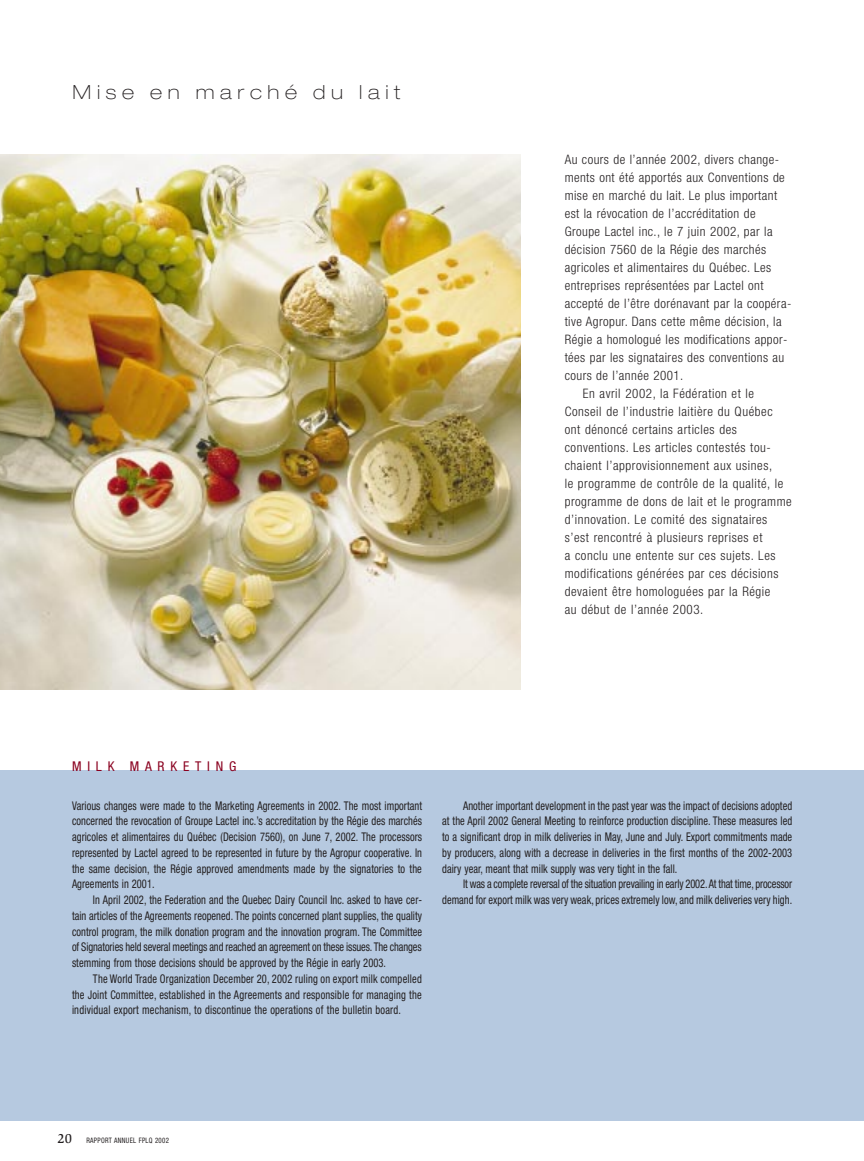
<style>
.page{position:relative;width:864px;height:1161px;background:#fff}
.page>*{position:absolute;margin:0;border:0;box-sizing:border-box;transform-origin:0 0}
.t1{font:100 expanded 19.5px "Helvetica Neue";letter-spacing:.29em;color:#231f20}
.t2{font:condensed 13.5px "Helvetica Neue";letter-spacing:.43em;color:#8a011f}
.t3{font:300 condensed 13.05px "Helvetica Neue";letter-spacing:.035em;color:#231f20}
.t4{font:condensed 12px/15.8px "Helvetica Neue";letter-spacing:.005em;color:#231f20;text-align:justify;scale:.87 1}
.t5{font:condensed 7.5px "Helvetica Neue";letter-spacing:.05em;color:#231f20;scale:.9 1}
.s1{font-family:"Slimbach";font-weight:500;font-stretch:normal;font-size:13.5px}
</style>
<div class="page">
<img style="left:0;top:155px;width:521px;height:535px">
<div style="left:0;top:771px;width:864px;height:350px;background:#b6c9e0"></div>
<h1 class="t1" style="left:73px;top:85px;width:329px">Mise en marché du lait</h1>
<p class="t3" style="left:565px;top:155px;width:216px">Au cours de l’année 2002, divers change-</p>
<p class="t3" style="left:565px;top:173px;width:222px">ments ont été apportés aux Conventions de</p>
<p class="t3" style="left:565px;top:191px;width:214px">mise en marché du lait. Le plus important</p>
<p class="t3" style="left:565px;top:209px;width:192px">est la révocation de l’accréditation de</p>
<p class="t3" style="left:565px;top:227px;width:209px">Groupe Lactel inc., le 7 juin 2002, par la</p>
<p class="t3" style="left:565px;top:245px;width:203px">décision 7560 de la Régie des marchés</p>
<p class="t3" style="left:565px;top:263px;width:208px">agricoles et alimentaires du Québec. Les</p>
<p class="t3" style="left:565px;top:281px;width:200px">entreprises représentées par Lactel ont</p>
<p class="t3" style="left:565px;top:299px;width:228px">accepté de l’être dorénavant par la coopéra-</p>
<p class="t3" style="left:565px;top:317px;width:218px">tive Agropur. Dans cette même décision, la</p>
<p class="t3" style="left:565px;top:335px;width:224px">Régie a homologué les modifications appor-</p>
<p class="t3" style="left:565px;top:353px;width:221px">tées par les signataires des conventions au</p>
<p class="t3" style="left:565px;top:371px;width:120px">cours de l’année 2001.</p>
<p class="t3" style="left:583px;top:389px;width:173px">En avril 2002, la Fédération et le</p>
<p class="t3" style="left:565px;top:407px;width:210px">Conseil de l’industrie laitière du Québec</p>
<p class="t3" style="left:565px;top:425px;width:174px">ont dénoncé certains articles des</p>
<p class="t3" style="left:565px;top:443px;width:208px">conventions. Les articles contestés tou-</p>
<p class="t3" style="left:565px;top:461px;width:209px">chaient l’approvisionnement aux usines,</p>
<p class="t3" style="left:565px;top:479px;width:220px">le programme de contrôle de la qualité, le</p>
<p class="t3" style="left:565px;top:497px;width:229px">programme de dons de lait et le programme</p>
<p class="t3" style="left:565px;top:515px;width:204px">d’innovation. Le comité des signataires</p>
<p class="t3" style="left:565px;top:533px;width:199px">s’est rencontré à plusieurs reprises et</p>
<p class="t3" style="left:565px;top:551px;width:212px">a conclu une entente sur ces sujets. Les</p>
<p class="t3" style="left:565px;top:569px;width:215px">modifications générées par ces décisions</p>
<p class="t3" style="left:565px;top:587px;width:207px">devaient être homologuées par la Régie</p>
<p class="t3" style="left:565px;top:605px;width:140px">au début de l’année 2003.</p>
<p class="t2" style="left:72px;top:761px;width:166px">MILK MARKETING</p>
<p class="t4" style="left:72px;top:799px;width:404px">Various changes were made to the Marketing Agreements in 2002. The most important concerned the revocation of Groupe Lactel inc.’s accreditation by the Régie des marchés agricoles et alimentaires du Québec (Decision 7560), on June 7, 2002. The processors represented by Lactel agreed to be represented in future by the Agropur cooperative. In the same decision, the Régie approved amendments made by the signatories to the Agreements in 2001.</p>
<p class="t4" style="left:72px;top:893px;width:404px;text-indent:21px">In April 2002, the Federation and the Quebec Dairy Council Inc. asked to have cer&shy;tain articles of the Agreements reopened. The points concerned plant supplies, the quality control program, the milk donation program and the innovation program. The Committee of Signatories held several meetings and reached an agreement on these issues.The changes stemming from those decisions should be approved by the Régie in early 2003.</p>
<p class="t4" style="left:72px;top:972px;width:404px;text-indent:21px">The World Trade Organization December 20, 2002 ruling on export milk compelled the Joint Committee, established in the Agreements and responsible for managing the individual export mechanism, to discontinue the operations of the bulletin board.</p>
<p class="t4" style="left:442px;top:798px;width:404px;text-indent:21px">Another important development in the past year was the impact of decisions adopted at the April 2002 General Meeting to reinforce production discipline. These measures led to a significant drop in milk deliveries in May, June and July. Export commitments made by producers, along with a decrease in deliveries in the first months of the 2002-2003 dairy year, meant that milk supply was very tight in the fall.</p>
<p class="t4" style="left:442px;top:877px;width:404px;text-align:right">It was a complete reversal of the situation prevailing in early 2002.At that time, processor demand for export milk was very weak, prices extremely low, and milk deliveries very high.</p>
<p class="t5" style="left:58px;top:1138px;width:125px"><span class="s1">20</span> RAPPORT ANNUEL FPLQ 2002</p>
</div>
